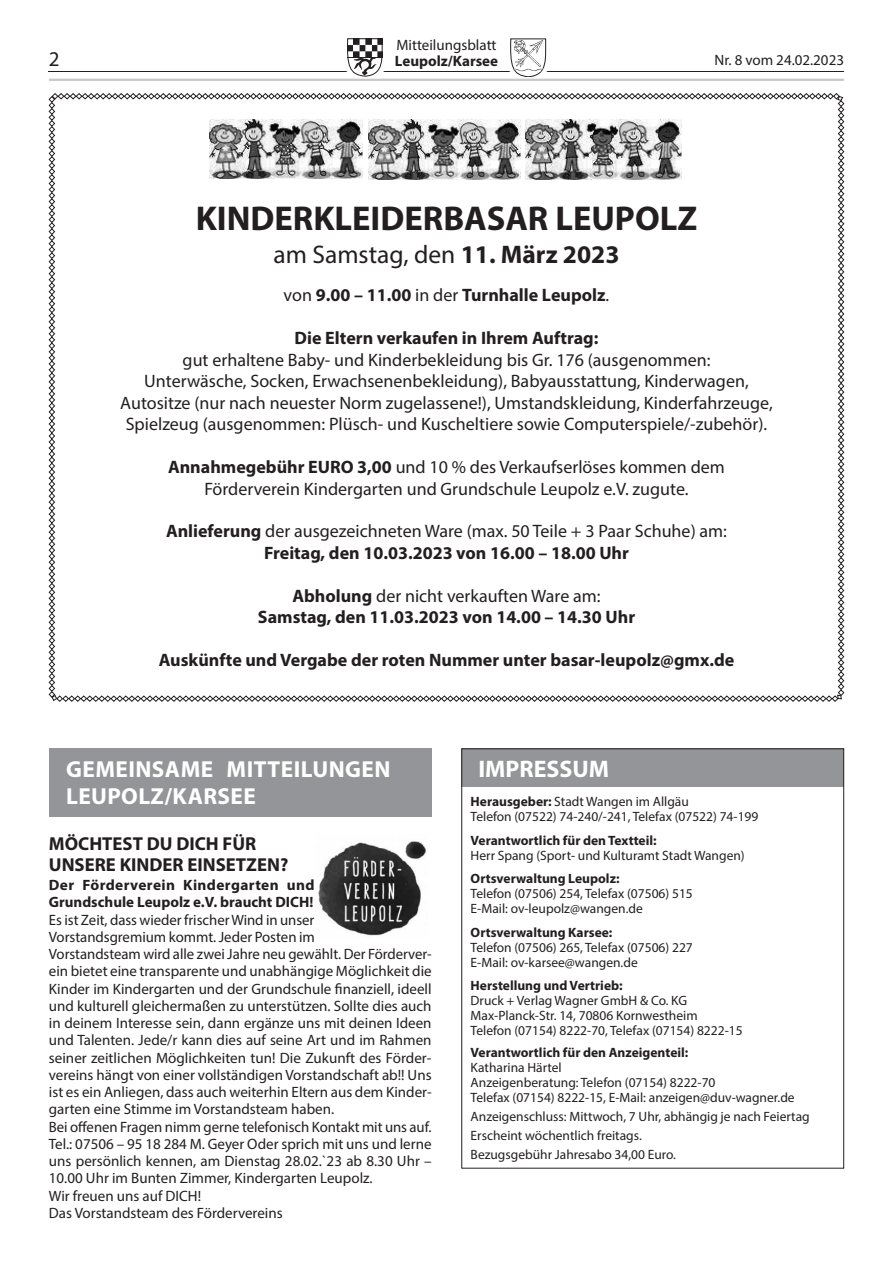
<style>
.page{position:relative;width:893px;height:1263px;background:#fff}
.page>*{position:absolute;margin:0;border:0;box-sizing:border-box;transform-origin:0 0}
.t1{font:700 34.5px "Myriad Pro";color:#231f20}
.t2{font:25.5px "Myriad Pro";color:#231f20}
.t3{font:700 24px "Myriad Pro";color:#fff}
.t4{font:700 23.25px/27px "Myriad Pro";letter-spacing:.02em;color:#fff}
.t5{font:21px "Myriad Pro";color:#231f20}
.t6{font:700 18.75px/21px "Myriad Pro";color:#231f20}
.t7{font:18px/21.5px "Myriad Pro";color:#231f20;text-align:center}
.t8{font:700 18px/21.5px "Myriad Pro";color:#231f20;text-align:center}
.t9{font:15px/17.2px "Myriad Pro";color:#231f20}
.t10{font:700 15px/17.2px "Myriad Pro";color:#231f20}
.t11{font:13.5px/15px "Myriad Pro";color:#231f20}
.t12{font:700 13.5px "Myriad Pro";color:#231f20}
.s1{font-weight:700}
.s2{font-weight:400}
</style>
<div class="page">
<hr style="left:49px;top:71px;width:795px;height:1px;background:#231f20">
<svg style="left:347px;top:38px;width:36px;height:39px"></svg>
<svg style="left:510px;top:38px;width:36px;height:39px"></svg>
<img style="left:514px;top:40px;width:29px;height:32px">
<hr style="left:49px;top:79px;width:795px;height:2px;background:#c7c8ca">
<div style="left:49px;top:748px;width:383px;height:68px;background:#939598"></div>
<img style="left:318px;top:841px;width:108px;height:95px">
<div style="left:461px;top:749px;width:383px;height:38px;background:#939598"></div>
<svg style="left:49px;top:93px;width:795px;height:609px"></svg>
<p class="t9" style="left:396px;top:36px;width:102px">Mitteilungsblatt</p>
<h3 class="t5" style="left:49px;top:46px;width:12px">2</h3>
<p class="t10" style="left:395px;top:52px;width:105px">Leupolz/Karsee</p>
<p class="t9" style="left:714px;top:51px;width:131px">Nr. 8 vom 24.02.2023</p>
<h1 class="t1" style="left:196px;top:195px;width:503px">KINDERKLEIDERBASAR LEUPOLZ</h1>
<h2 class="t2" style="left:273px;top:239px;width:348px">am Samstag, den <span class="s1">11. März 2023</span></h2>
<p class="t8" style="left:284px;top:284px;width:327px"><span class="s2">von</span> 9.00 – 11.00 <span class="s2">in der</span> Turnhalle Leupolz<span class="s2">.</span></p>
<p class="t8" style="left:294px;top:327px;width:305px">Die Eltern verkaufen in Ihrem Auftrag:</p>
<p class="t7" style="left:120px;top:349px;width:654px">gut erhaltene Baby- und Kinderbekleidung bis Gr. 176 (ausgenommen:<br>Unterwäsche, Socken, Erwachsenenbekleidung), Babyausstattung, Kinderwagen, Autositze (nur nach neuester Norm zugelassene!), Umstandskleidung, Kinderfahrzeuge, Spielzeug (ausgenommen: Plüsch- und Kuscheltiere sowie Computerspiele/-zubehör).</p>
<p class="t7" style="left:168px;top:456px;width:558px"><span class="s1">Annahmegebühr EURO 3,00</span> und 10 % des Verkaufserlöses kommen dem<br>Förderverein Kindergarten und Grundschule Leupolz e.V. zugute.</p>
<p class="t7" style="left:166px;top:520px;width:562px"><span class="s1">Anlieferung</span> der ausgezeichneten Ware (max. 50 Teile + 3 Paar Schuhe) am:<br><span class="s1">Freitag, den 10.03.2023 von 16.00 – 18.00 Uhr</span></p>
<p class="t8" style="left:258px;top:584px;width:379px">Abholung <span class="s2">der nicht verkauften Ware am:<br></span>Samstag, den 11.03.2023 von 14.00 – 14.30 Uhr</p>
<p class="t8" style="left:159px;top:649px;width:577px">Auskünfte und Vergabe der roten Nummer unter basar-leupolz@gmx.de</p>
<h3 class="t4" style="left:66px;top:755px;width:326px">GEMEINSAME MITTEILUNGEN<br>LEUPOLZ/KARSEE</h3>
<p class="t6" style="left:49px;top:832px;width:241px">MÖCHTEST DU DICH FÜR<br>UNSERE KINDER EINSETZEN?</p>
<p class="t10" style="left:49px;top:876px;width:267px">Der Förderverein Kindergarten und<br>Grundschule Leupolz e.V. braucht DICH!</p>
<p class="t9" style="left:49px;top:911px;width:384px">Es ist Zeit, dass wieder frischer Wind in unser Vorstandsgremium kommt. Jeder Posten im<br>Vorstandsteam wird alle zwei Jahre neu gewählt. Der Förderver&shy;ein bietet eine transparente und unabhängige Möglichkeit die Kinder im Kindergarten und der Grundschule finanziell, ideell und kulturell gleichermaßen zu unterstützen. Sollte dies auch in deinem Interesse sein, dann ergänze uns mit deinen Ideen und Talenten. Jede/r kann dies auf seine Art und im Rahmen seiner zeitlichen Möglichkeiten tun! Die Zukunft des Förder&shy;vereins hängt von einer vollständigen Vorstandschaft ab!! Uns ist es ein Anliegen, dass auch weiterhin Eltern aus dem Kinder&shy;garten eine Stimme im Vorstandsteam haben.<br>Bei offenen Fragen nimm gerne telefonisch Kontakt mit uns auf.<br>Tel.: 07506 – 95 18 284 M. Geyer Oder sprich mit uns und lerne uns persönlich kennen, am Dienstag 28.02.`23 ab 8.30 Uhr – 10.00 Uhr im Bunten Zimmer, Kindergarten Leupolz.<br>Wir freuen uns auf DICH!<br>Das Vorstandsteam des Fördervereins</p>
<h3 class="t3" style="left:478px;top:753px;width:132px">IMPRESSUM</h3>
<p class="t11" style="left:471px;top:794px;width:289px"><span class="s1">Herausgeber:</span> Stadt Wangen im Allgäu<br>Telefon (07522) 74-240/-241, Telefax (07522) 74-199</p>
<p class="t12" style="left:471px;top:831px;width:188px">Verantwortlich für den Textteil:</p>
<p class="t11" style="left:471px;top:847px;width:276px">Herr Spang (Sport- und Kulturamt Stadt Wangen)</p>
<p class="t12" style="left:471px;top:870px;width:150px">Ortsverwaltung Leupolz:</p>
<p class="t11" style="left:471px;top:886px;width:224px">Telefon (07506) 254, Telefax (07506) 515<br>E-Mail: ov-leupolz@wangen.de</p>
<p class="t12" style="left:471px;top:923px;width:143px">Ortsverwaltung Karsee:</p>
<p class="t11" style="left:471px;top:939px;width:224px">Telefon (07506) 265, Telefax (07506) 227<br>E-Mail: ov-karsee@wangen.de</p>
<p class="t12" style="left:471px;top:977px;width:154px">Herstellung und Vertrieb:</p>
<p class="t11" style="left:471px;top:993px;width:274px">Druck + Verlag Wagner GmbH &amp; Co. KG<br>Max-Planck-Str. 14, 70806 Kornwestheim<br>Telefon (07154) 8222-70, Telefax (07154) 8222-15</p>
<p class="t12" style="left:471px;top:1043px;width:219px">Verantwortlich für den Anzeigenteil:</p>
<p class="t11" style="left:471px;top:1059px;width:326px">Katharina Härtel<br>Anzeigenberatung: Telefon (07154) 8222-70<br>Telefax (07154) 8222-15, E-Mail: anzeigen@duv-wagner.de</p>
<p class="t11" style="left:471px;top:1106px;width:341px;line-height:19.2px">Anzeigenschluss: Mittwoch, 7 Uhr, abhängig je nach Feiertag<br>Erscheint wöchentlich freitags.<br>Bezugsgebühr Jahresabo 34,00 Euro.</p>
</div>
